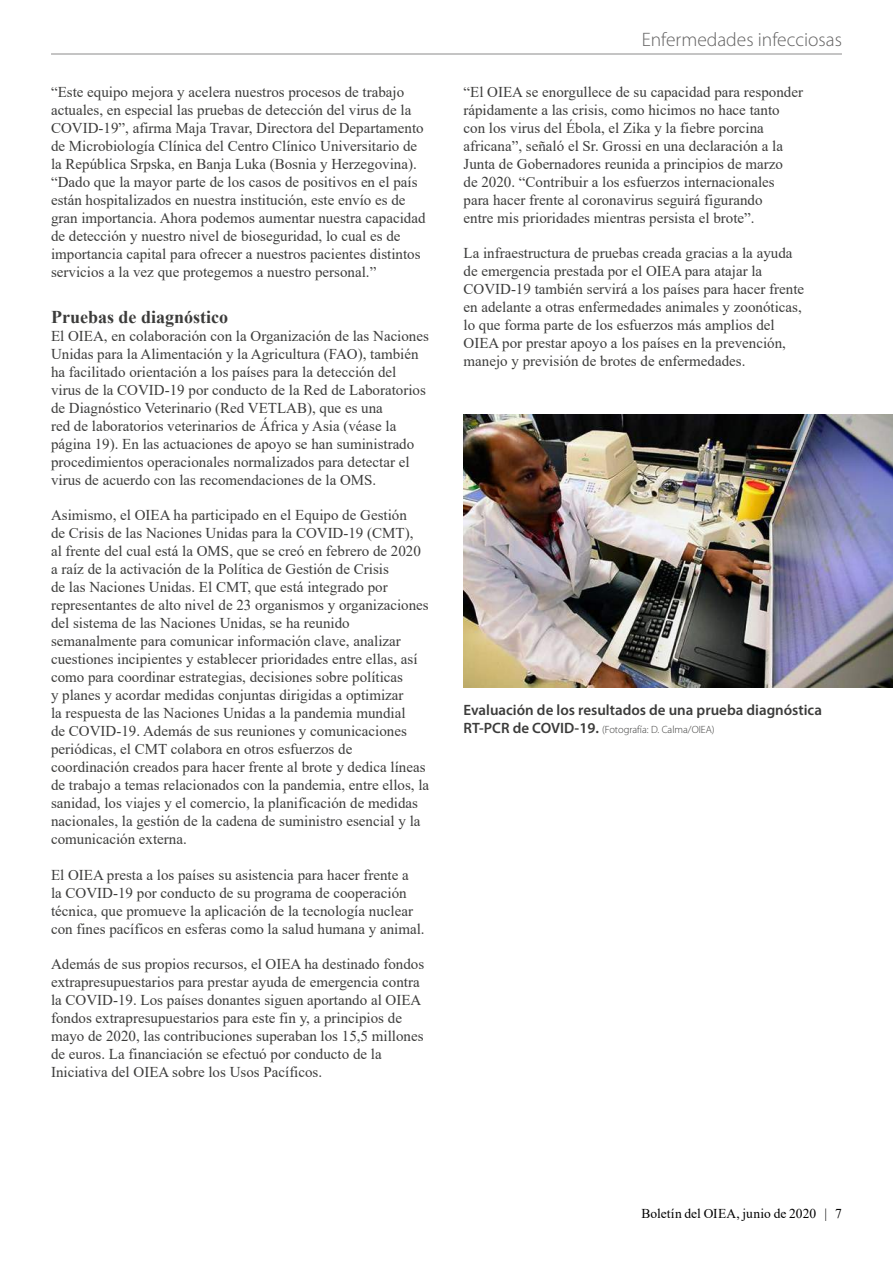
<style>
.page{position:relative;width:893px;height:1263px;background:#fff}
.page>*{position:absolute;margin:0;border:0;box-sizing:border-box;transform-origin:0 0}
.t1{font:300 19.5px "Myriad Pro";color:#646363}
.t2{font:700 18px "Times New Roman";color:#3c3c3b}
.t3{font:15px/18px "Times New Roman";color:#3c3c3b}
.t4{font:600 15px "Myriad Pro";color:#3c3c3b}
.t5{font:13.5px "Times New Roman";letter-spacing:.005em;color:#000}
.t6{font:300 10.5px "Myriad Pro";color:#3c3c3b}
.s1{font-weight:600;font-size:15px}
</style>
<div class="page">
<img style="left:463px;top:414px;width:430px;height:274px">
<hr style="left:51px;top:54px;width:791px;height:1px;background:#646363">
<p class="t3" style="left:51px;top:82px;width:376px">“Este equipo mejora y acelera nuestros procesos de trabajo actuales, en especial las pruebas de detección del virus de la COVID-19”, afirma Maja Travar, Directora del Departamento de Microbiología Clínica del Centro Clínico Universitario de la República Srpska, en Banja Luka (Bosnia y Herzegovina). “Dado que la mayor parte de los casos de positivos en el país están hospitalizados en nuestra institución, este envío es de gran importancia. Ahora podemos aumentar nuestra capacidad de detección y nuestro nivel de bioseguridad, lo cual es de importancia capital para ofrecer a nuestros pacientes distintos servicios a la vez que protegemos a nuestro personal.”</p>
<p class="t2" style="left:51px;top:304px;width:179px">Pruebas de diagnóstico</p>
<p class="t3" style="left:51px;top:327px;width:379px">El OIEA, en colaboración con la Organización de las Naciones Unidas para la Alimentación y la Agricultura (FAO), también ha facilitado orientación a los países para la detección del virus de la COVID-19 por conducto de la Red de Laboratorios de Diagnóstico Veterinario (Red VETLAB), que es una<br>red de laboratorios veterinarios de África y Asia (véase la página 19). En las actuaciones de apoyo se han suministrado procedimientos operacionales normalizados para detectar el virus de acuerdo con las recomendaciones de la OMS.</p>
<p class="t3" style="left:51px;top:506px;width:380px">Asimismo, el OIEA ha participado en el Equipo de Gestión<br>de Crisis de las Naciones Unidas para la COVID-19 (CMT),<br>al frente del cual está la OMS, que se creó en febrero de 2020 a raíz de la activación de la Política de Gestión de Crisis<br>de las Naciones Unidas. El CMT, que está integrado por representantes de alto nivel de 23 organismos y organizaciones del sistema de las Naciones Unidas, se ha reunido semanalmente para comunicar información clave, analizar cuestiones incipientes y establecer prioridades entre ellas, así como para coordinar estrategias, decisiones sobre políticas<br>y planes y acordar medidas conjuntas dirigidas a optimizar<br>la respuesta de las Naciones Unidas a la pandemia mundial<br>de COVID-19. Además de sus reuniones y comunicaciones periódicas, el CMT colabora en otros esfuerzos de coordinación creados para hacer frente al brote y dedica líneas de trabajo a temas relacionados con la pandemia, entre ellos, la sanidad, los viajes y el comercio, la planificación de medidas nacionales, la gestión de la cadena de suministro esencial y la comunicación externa.</p>
<p class="t3" style="left:51px;top:865px;width:375px">El OIEA presta a los países su asistencia para hacer frente a<br>la COVID-19 por conducto de su programa de cooperación técnica, que promueve la aplicación de la tecnología nuclear con fines pacíficos en esferas como la salud humana y animal.</p>
<p class="t3" style="left:51px;top:954px;width:375px">Además de sus propios recursos, el OIEA ha destinado fondos extrapresupuestarios para prestar ayuda de emergencia contra la COVID-19. Los países donantes siguen aportando al OIEA fondos extrapresupuestarios para este fin y, a principios de mayo de 2020, las contribuciones superaban los 15,5 millones de euros. La financiación se efectuó por conducto de la Iniciativa del OIEA sobre los Usos Pacíficos.</p>
<h1 class="t1" style="left:642px;top:28px;width:202px">Enfermedades infecciosas</h1>
<p class="t3" style="left:463px;top:82px;width:341px">“El OIEA se enorgullece de su capacidad para responder rápidamente a las crisis, como hicimos no hace tanto con los virus del Ébola, el Zika y la fiebre porcina africana”, señaló el Sr. Grossi en una declaración a la Junta de Gobernadores reunida a principios de marzo<br>de 2020. “Contribuir a los esfuerzos internacionales para hacer frente al coronavirus seguirá figurando<br>entre mis prioridades mientras persista el brote”.</p>
<p class="t3" style="left:463px;top:243px;width:342px">La infraestructura de pruebas creada gracias a la ayuda de emergencia prestada por el OIEA para atajar la COVID-19 también servirá a los países para hacer frente en adelante a otras enfermedades animales y zoonóticas, lo que forma parte de los esfuerzos más amplios del OIEA por prestar apoyo a los países en la prevención, manejo y previsión de brotes de enfermedades.</p>
<p class="t4" style="left:463px;top:700px;width:360px">Evaluación de los resultados de una prueba diagnóstica</p>
<p class="t6" style="left:463px;top:723px;width:253px"><span class="s1">RT-PCR de COVID-19.</span> (Fotografía: D. Calma/OIEA)</p>
<p class="t5" style="left:641px;top:1204px;width:202px">Boletín del OIEA, junio de 2020 | 7</p>
</div>
